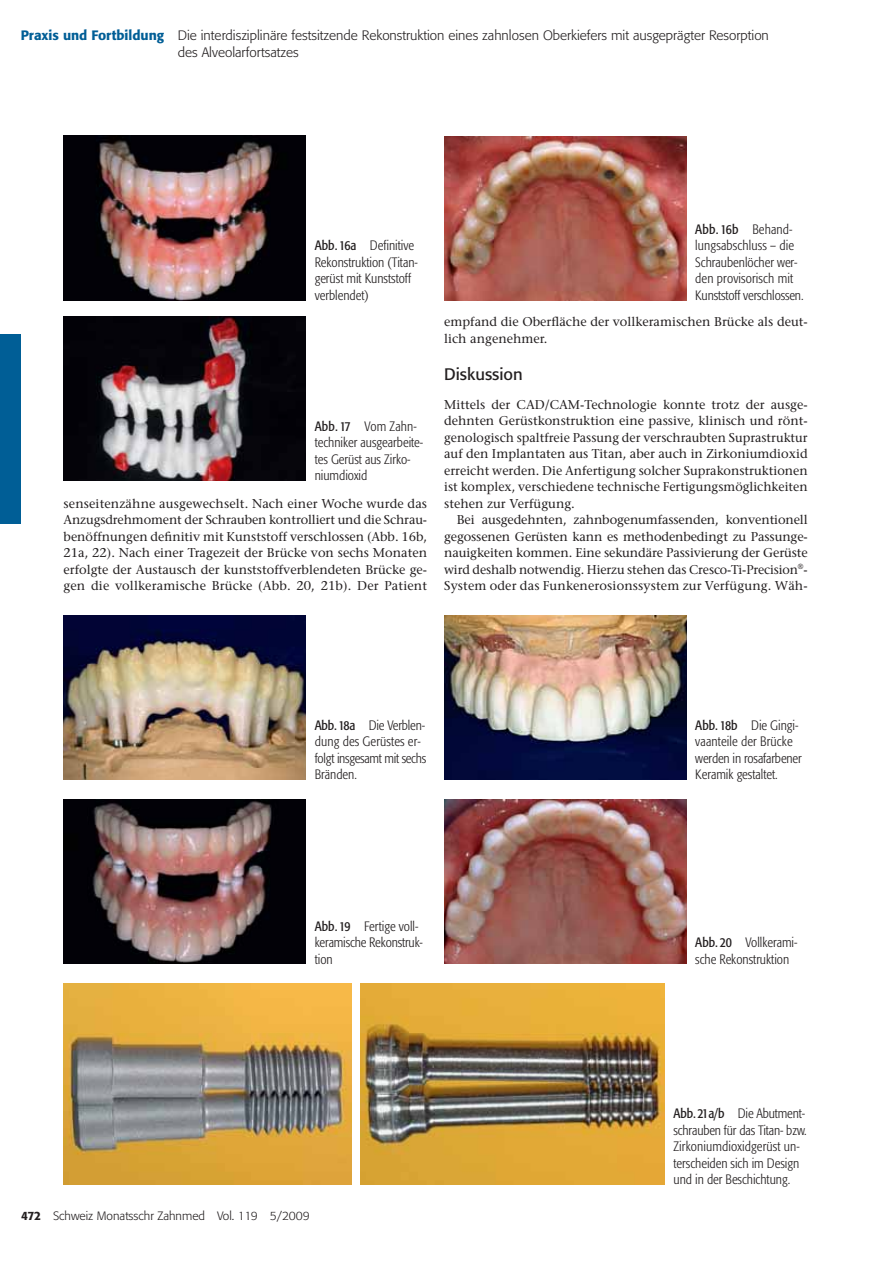
<style>
.page{position:relative;width:893px;height:1263px;background:#fff}
.page>*{position:absolute;margin:0;border:0;box-sizing:border-box;transform-origin:0 0}
.t1{font:16.5px "Formata";color:#231f20}
.t2{font:300 condensed 13.5px/16.5px "Formata";color:#231f20}
.t3{font:300 13.5px/16.5px "Formata";color:#231f20}
.t4{font:12.75px/16.5px "Stone Serif";color:#231f20;text-align:justify}
.t5{font:300 12px "Formata";color:#231f20}
.s1{font-weight:500;color:#005e96}
.s2{font-weight:400}
.s3{font-weight:500}
</style>
<div class="page">
<div style="left:0;top:335px;width:20px;height:189px;background:#005e96"></div>
<img style="left:444px;top:136px;width:242px;height:164px">
<img style="left:64px;top:136px;width:242px;height:164px">
<img style="left:64px;top:316px;width:242px;height:164px">
<img style="left:444px;top:615px;width:242px;height:164px">
<img style="left:64px;top:615px;width:242px;height:164px">
<img style="left:444px;top:800px;width:242px;height:164px">
<img style="left:64px;top:800px;width:242px;height:164px">
<img style="left:64px;top:984px;width:288px;height:200px">
<img style="left:360px;top:984px;width:305px;height:200px">
<p class="t3" style="left:178px;top:28px;width:593px;text-indent:-157px"><span class="s1">Praxis und Fortbildung</span> Die interdisziplinäre festsitzende Rekonstruktion eines zahnlosen Oberkiefers mit ausgeprägter Resorption des Alveolarfortsatzes</p>
<p class="t2" style="left:315px;top:238px;width:105px"><span class="s2">Abb. 16a</span> Definitive<br>Rekonstruktion (Titan&shy;gerüst mit Kunststoff verblendet)</p>
<p class="t2" style="left:315px;top:418px;width:110px"><span class="s2">Abb. 17</span> Vom Zahn&shy;techniker ausgearbeite&shy;tes Gerüst aus Zirko&shy;niumdioxid</p>
<p class="t4" style="left:64px;top:496px;width:365px">senseitenzähne ausgewechselt. Nach einer Woche wurde das Anzugsdrehmoment der Schrauben kontrolliert und die Schrau&shy;benöffnungen definitiv mit Kunststoff verschlossen (Abb. 16b, 21a, 22). Nach einer Tragezeit der Brücke von sechs Monaten erfolgte der Austausch der kunststoffverblendeten Brücke ge&shy;gen die vollkeramische Brücke (Abb. 20, 21b). Der Patient</p>
<p class="t2" style="left:695px;top:222px;width:110px"><span class="s2">Abb. 16b</span> Behand&shy;lungsabschluss – die<br>Schraubenlöcher wer&shy;den provisorisch mit<br>Kunststoff verschlossen.</p>
<p class="t4" style="left:444px;top:315px;width:365px">empfand die Oberfläche der vollkeramischen Brücke als deut&shy;lich angenehmer.</p>
<p class="t1" style="left:444px;top:367px;width:80px">Diskussion</p>
<p class="t4" style="left:444px;top:397px;width:365px">Mittels der CAD/CAM-Technologie konnte trotz der ausge&shy;dehnten Gerüstkonstruktion eine passive, klinisch und rönt&shy;genologisch spaltfreie Passung der verschraubten Suprastruktur auf den Implantaten aus Titan, aber auch in Zirkoniumdioxid erreicht werden. Die Anfertigung solcher Suprakonstruktionen ist komplex, verschiedene technische Fertigungsmöglichkeiten stehen zur Verfügung.</p>
<p class="t4" style="left:444px;top:513px;width:365px;text-indent:13px">Bei ausgedehnten, zahnbogenumfassenden, konventionell ge gossenen Gerüsten kann es methodenbedingt zu Passunge&shy;nauigkeiten kommen. Eine sekundäre Passivierung der Gerüste wird deshalb notwendig. Hierzu stehen das Cresco-Ti-Precision<sup>®</sup>- System oder das Funkenerosionssystem zur Verfügung. Wäh-</p>
<p class="t2" style="left:315px;top:718px;width:113px"><span class="s2">Abb. 18a</span> Die Verblen&shy;dung des Gerüstes er&shy;folgt insgesamt mit sechs<br>Bränden.</p>
<p class="t2" style="left:695px;top:718px;width:108px"><span class="s2">Abb. 18b</span> Die Gingi&shy;vaanteile der Brücke werden in rosafarbener<br>Keramik gestaltet.</p>
<p class="t2" style="left:315px;top:919px;width:110px"><span class="s2">Abb. 19</span> Fertige voll&shy;keramische Rekonstruk&shy;tion</p>
<p class="t2" style="left:695px;top:935px;width:104px"><span class="s2">Abb. 20</span> Vollkerami&shy;sche Rekonstruktion</p>
<p class="t5" style="left:21px;top:1211px;width:290px"><span class="s3">472</span> Schweiz Monatsschr Zahnmed Vol. 119 5/2009</p>
<p class="t2" style="left:673px;top:1106px;width:135px"><span class="s2">Abb. 21a/b</span> Die Abutment&shy;schrauben für das Titan- bzw.<br>Zirkoniumdioxidgerüst un&shy;terscheiden sich im Design und in der Beschichtung.</p>
</div>
